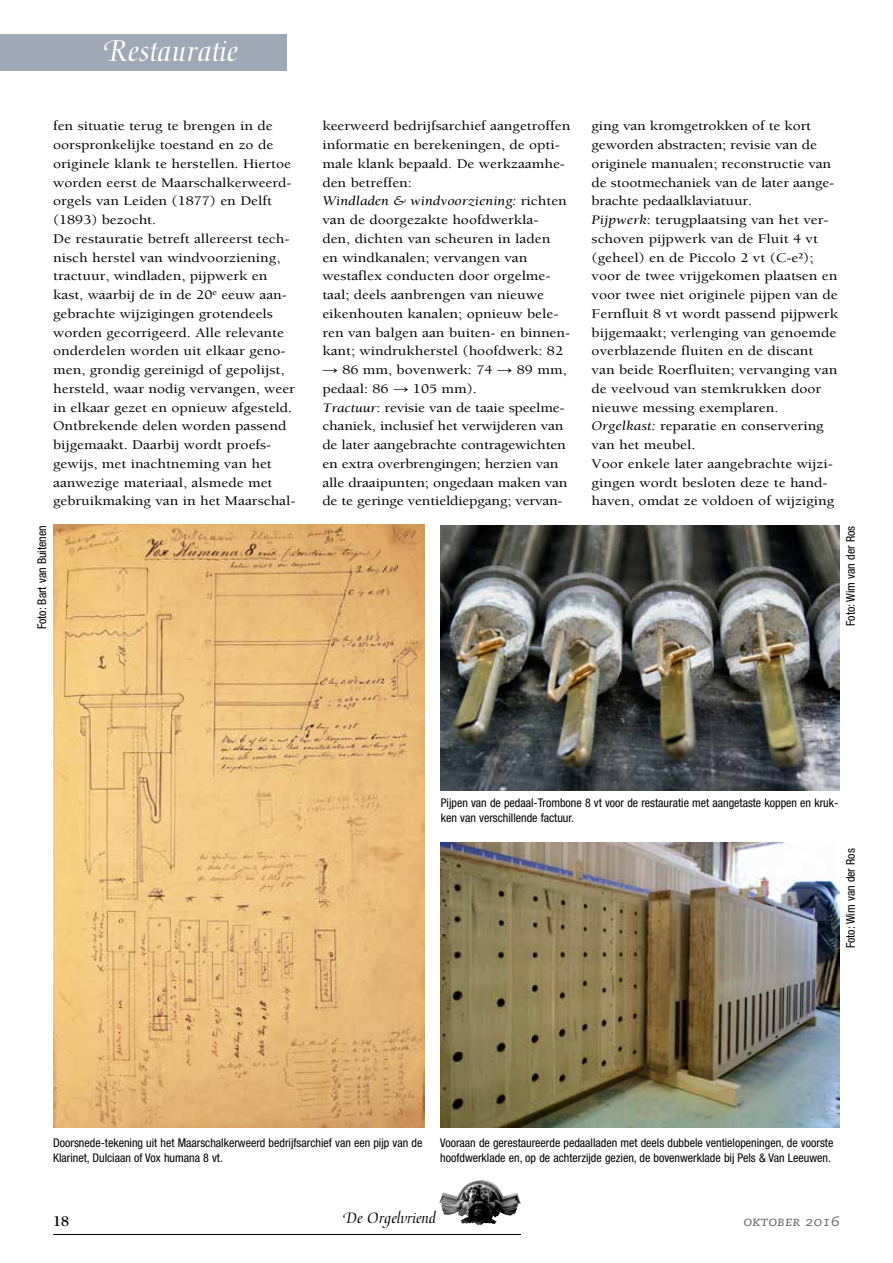
<style>
.page{position:relative;width:893px;height:1263px;background:#fff}
.page>*{position:absolute;margin:0;border:0;box-sizing:border-box;transform-origin:0 0}
.t1{font:33px "Medici Script";color:#fff}
.t2{font:16.5px "Medici Script";color:#000}
.t3{font:700 15px "Berkeley Orgelvriend";color:#000}
.t4{font:13.5px/18.8px "Berkeley Orgelvriend";color:#000;scale:1.15 1}
.t5{font:13.5px "Caecilia Italic SC";color:#6e6e6e;scale:1.15 1}
.t6{font:condensed 12px/15px "Helvetica Neue";color:#000}
.s1{font-style:italic}
.s2{font-family:"Arial"}
</style>
<div class="page">
<img style="left:439px;top:1180px;width:82px;height:45px">
<hr style="left:53px;top:1234px;width:468px;height:1px;background:#000">
<div style="left:53px;top:34px;width:234px;height:36px;background:#9ea8b6"></div>
<div style="left:0;top:34px;width:53px;height:36px;background:#9ea8b6"></div>
<img style="left:53px;top:524px;width:371px;height:604px">
<img style="left:440px;top:525px;width:400px;height:266px">
<img style="left:440px;top:843px;width:400px;height:284px">
<h1 class="t1" style="left:96px;top:32px;width:151px">Orgelhistorie</h1>
<h1 class="t1" style="left:104px;top:32px;width:135px">Restauratie</h1>
<p class="t4" style="left:53px;top:117px;width:212px">fen situatie terug te brengen in de oorspronkelijke toestand en zo de originele klank te herstellen. Hiertoe worden eerst de Maarschalkerweerd&shy;orgels van Leiden (1877) en Delft (1893) bezocht.<br>De restauratie betreft allereerst tech&shy;nisch herstel van windvoorziening, tractuur, windladen, pijpwerk en kast, waarbij de in de 20<sup>e</sup> eeuw aan&shy;gebrachte wijzigingen grotendeels worden gecorrigeerd. Alle relevante onderdelen worden uit elkaar geno&shy;men, grondig gereinigd of gepolijst, hersteld, waar nodig vervangen, weer in elkaar gezet en opnieuw afgesteld.<br>Ontbrekende delen worden passend bijgemaakt. Daarbij wordt proefs&shy;gewijs, met inachtneming van het aanwezige materiaal, alsmede met gebruikmaking van in het Maarschal-</p>
<p class="t4" style="left:322px;top:117px;width:217px">keerweerd bedrijfsarchief aangetroffen informatie en berekeningen, de opti&shy;male klank bepaald. De werkzaamhe&shy;den betreffen:<br><span class="s1">Windladen &amp; windvoorziening:</span> richten van de doorgezakte hoofdwerkla-<br>den, dichten van scheuren in laden<br>en windkanalen; vervangen van westaflex conducten door orgelme&shy;taal; deels aanbrengen van nieuwe eikenhouten kanalen; opnieuw bele&shy;ren van balgen aan buiten- en binnen&shy;kant; windrukherstel (hoofdwerk: 82</p>
<p class="t4" style="left:322px;top:361px;width:215px"><span class="s2">→</span> 86 mm, bovenwerk: 74 <span class="s2">→</span> 89 mm, pedaal: 86 <span class="s2">→</span> 105 mm).<br><span class="s1">Tractuur</span>: revisie van de taaie speelme&shy;chaniek, inclusief het verwijderen van de later aangebrachte contragewichten en extra overbrengingen; herzien van alle draaipunten; ongedaan maken van de te geringe ventieldiepgang; vervan-</p>
<p class="t6" style="left:34px;top:629px;width:105px;rotate:-90deg">Foto: Bart van Buitenen</p>
<p class="t4" style="left:592px;top:117px;width:216px">ging van kromgetrokken of te kort geworden abstracten; revisie van de originele manualen; reconstructie van de stootmechaniek van de later aange&shy;brachte pedaalklaviatuur.<br><span class="s1">Pijpwerk</span>: terugplaatsing van het ver&shy;schoven pijpwerk van de Fluit 4 vt (geheel) en de Piccolo 2 vt (C-e²); voor de twee vrijgekomen plaatsen en voor twee niet originele pijpen van de Fernfluit 8 vt wordt passend pijpwerk bijgemaakt; verlenging van genoemde overblazende fluiten en de discant van beide Roerfluiten; vervanging van de veelvoud van stemkrukken door nieuwe messing exemplaren.<br><span class="s1">Orgelkast:</span> reparatie en conservering van het meubel.<br>Voor enkele later aangebrachte wijzi&shy;gingen wordt besloten deze te hand&shy;haven, omdat ze voldoen of wijziging</p>
<p class="t6" style="left:843px;top:626px;width:101px;rotate:-90deg">Foto: Wim van der Ros</p>
<p class="t6" style="left:441px;top:795px;width:399px">Pijpen van de pedaal-Trombone 8 vt voor de restauratie met aangetaste koppen en kruk&shy;ken van verschillende factuur.</p>
<p class="t6" style="left:843px;top:948px;width:101px;rotate:-90deg">Foto: Wim van der Ros</p>
<p class="t6" style="left:53px;top:1135px;width:371px">Doorsnede-tekening uit het Maarschalkerweerd bedrijfsarchief van een pijp van de<br>Klarinet, Dulciaan of Vox humana 8 vt.</p>
<p class="t6" style="left:440px;top:1135px;width:395px">Vooraan de gerestaureerde pedaalladen met deels dubbele ventielopeningen, de voorste hoofdwerklade en, op de achterzijde gezien, de bovenwerklade bij Pels &amp; Van Leeuwen.</p>
<p class="t3" style="left:53px;top:1213px;width:18px">18</p>
<p class="t2" style="left:344px;top:1209px;width:94px">De Orgelvriend</p>
<p class="t5" style="left:743px;top:1214px;width:85px">oktober 2016</p>
</div>
